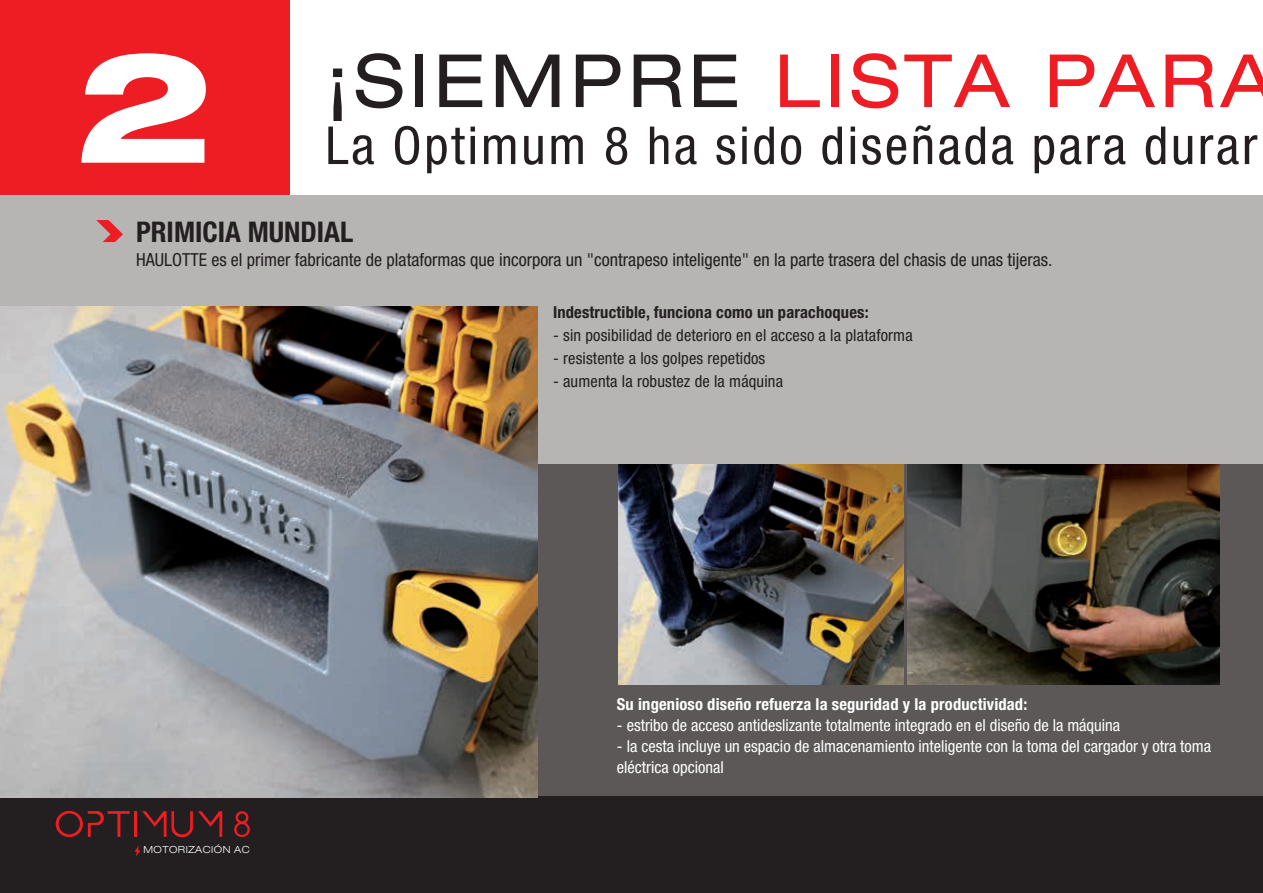
<style>
.page{position:relative;width:1263px;height:893px;background:#fff}
.page>*{position:absolute;margin:0;border:0;box-sizing:border-box;transform-origin:0 0}
.t1{font:800 expanded 154.5px "Helvetica Neue LT Std";color:#fff}
.t2{font:expanded 73.5px "Helvetica Neue LT Std";letter-spacing:.065em;color:#ee1d23}
.t3{font:condensed 52.5px "Helvetica Neue LT Std";letter-spacing:.05em;color:#231f20}
.t4{font:700 condensed 28.5px "Helvetica Neue LT Std";color:#231f20}
.t5{font:condensed 18px "Helvetica Neue LT Std";color:#231f20}
.t6{font:condensed 16.5px/21px "Helvetica Neue LT Std";color:#fff}
.t7{font:condensed 16.5px "Helvetica Neue LT Std";letter-spacing:.01em;color:#231f20}
.t8{font:700 condensed 16.5px "Helvetica Neue LT Std";letter-spacing:.01em;color:#fff}
.t9{font:700 condensed 16.5px "Helvetica Neue LT Std";letter-spacing:.01em;color:#231f20}
.t10{font:300 expanded 9.75px "Helvetica Neue LT Std";letter-spacing:.05em;color:#fff}
.s1{color:#231f20}
</style>
<div class="page">
<div style="left:0;top:195px;width:1263px;height:602px;background:#b7b4b4"></div>
<div style="left:0;top:0;width:289px;height:195px;background:#ee1d23"></div>
<div style="left:0;top:796px;width:1263px;height:97px;background:#231f20"></div>
<div style="left:0;top:464px;width:1263px;height:332px;background:#5c5857"></div>
<svg style="left:96px;top:220px;width:27px;height:22px"></svg>
<img style="left:0;top:306px;width:537px;height:491px">
<img style="left:619px;top:464px;width:285px;height:221px">
<img style="left:908px;top:464px;width:311px;height:221px">
<svg style="left:135px;top:845px;width:5px;height:11px"></svg>
<svg style="left:56px;top:811px;width:74px;height:26px"></svg>
<hr style="left:134px;top:811px;width:3px;height:26px;background:#ee1d23">
<svg style="left:142px;top:811px;width:80px;height:26px"></svg>
<svg style="left:234px;top:811px;width:16px;height:26px"></svg>
<h1 class="t1" style="left:77px;top:8px;width:139px">2</h1>
<h2 class="t2" style="left:325px;top:36px;width:952px"><span class="s1">¡SIEMPRE</span> LISTA PARA</h2>
<h3 class="t3" style="left:325px;top:115px;width:934px">La Optimum 8 ha sido diseñada para durar</h3>
<h3 class="t4" style="left:136px;top:215px;width:219px">PRIMICIA MUNDIAL</h3>
<p class="t5" style="left:136px;top:249px;width:918px">HAULOTTE es el primer fabricante de plataformas que incorpora un "contrapeso inteligente" en la parte trasera del chasis de unas tijeras.</p>
<p class="t9" style="left:553px;top:302px;width:317px">Indestructible, funciona como un parachoques:</p>
<p class="t7" style="left:553px;top:326px;width:361px">- sin posibilidad de deterioro en el acceso a la plataforma</p>
<p class="t7" style="left:553px;top:349px;width:214px">- resistente a los golpes repetidos</p>
<p class="t7" style="left:553px;top:372px;width:232px">- aumenta la robustez de la máquina</p>
<p class="t10" style="left:144px;top:844px;width:108px">MOTORIZACIÓN AC</p>
<p class="t8" style="left:617px;top:694px;width:412px">Su ingenioso diseño refuerza la seguridad y la productividad:</p>
<p class="t6" style="left:617px;top:714px;width:505px">- estribo de acceso antideslizante totalmente integrado en el diseño de la máquina</p>
<p class="t6" style="left:617px;top:735px;width:596px">- la cesta incluye un espacio de almacenamiento inteligente con la toma del cargador y otra toma eléctrica opcional</p>
</div>
